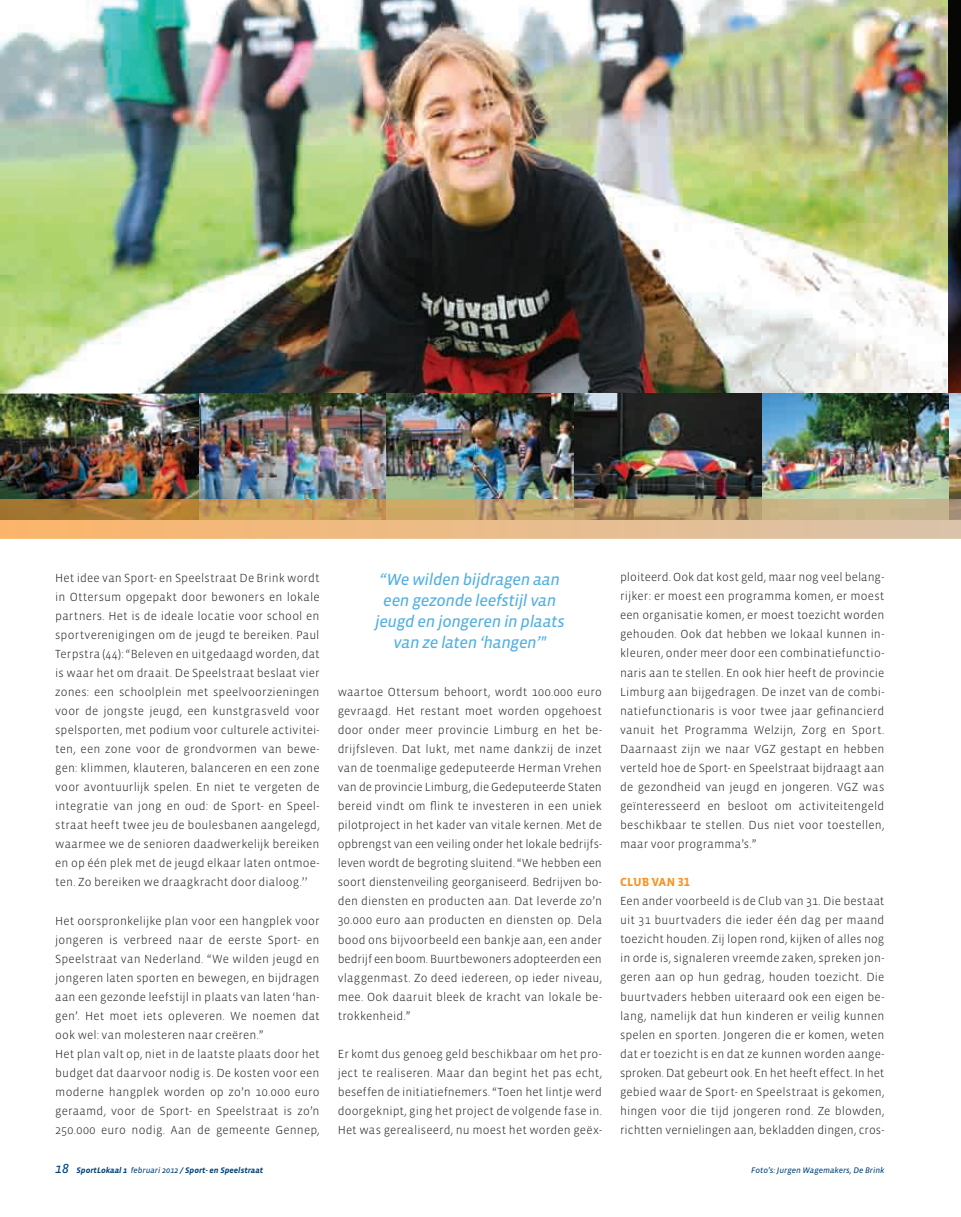
<style>
.page{position:relative;width:961px;height:1217px;background:#fff}
.page>*{position:absolute;margin:0;border:0;box-sizing:border-box;transform-origin:0 0}
.t1{font:italic 16.5px/21px "Vista Sans Reg";letter-spacing:-.025em;color:#51afe2;text-align:center}
.t2{font:300 12px/19px "Vista Sans";letter-spacing:.01em;color:#231f20;text-align:justify}
.t3{font:700 12px "Vista Sans Alt";letter-spacing:.005em;color:#f7931d}
.t4{font:italic 700 8.25px "Vista Sans";color:#004279}
.t5{font:italic 8.25px "Vista Sans Reg";color:#004279}
.s1{font-family:"Vista Sans Reg";font-weight:400;font-size:13.5px}
.s2{font-family:"Vista Sans Reg";font-weight:400}
</style>
<div class="page">
<img style="left:0;top:0;width:961px;height:393px">
<img style="left:0;top:393px;width:200px;height:106px">
<img style="left:200px;top:393px;width:761px;height:106px">
<svg style="left:0;top:519px;width:961px;height:19px;background:#e7ba87"></svg>
<img style="left:0;top:499px;width:961px;height:20px">
<p class="t2" style="left:55px;top:568px;width:266px">Het idee van Sport- en Speelstraat De Brink wordt in Ottersum opgepakt door bewoners en lokale partners. Het is de ideale locatie voor school en sportverenigingen om de jeugd te bereiken. Paul Terpstra (44): “Beleven en uitgedaagd worden, dat is waar het om draait. De Speelstraat beslaat vier zones: een schoolplein met speelvoorzieningen voor de jongste jeugd, een kunstgrasveld voor spelsporten, met podium voor culturele activitei&shy;ten, een zone voor de grondvormen van bewe&shy;gen: klimmen, klauteren, balanceren en een zone voor avontuurlijk spelen. En niet te vergeten de integratie van jong en oud: de Sport- en Speel&shy;straat heeft twee jeu de boulesbanen aangelegd, waarmee we de senioren daadwerkelijk bereiken en op één plek met de jeugd elkaar laten ontmoe&shy;ten. Zo bereiken we draagkracht door dialoog.’’</p>
<p class="t2" style="left:55px;top:911px;width:266px;text-align:left">Het oorspronkelijke plan voor een hangplek voor jongeren is verbreed naar de eerste Sport- en Speelstraat van Nederland. “We wilden jeugd en jongeren laten sporten en bewegen, en bijdragen aan een gezonde leefstijl in plaats van laten ‘han&shy;gen’. Het moet iets opleveren. We noemen dat ook wel: van molesteren naar creëren.”<br>Het plan valt op, niet in de laatste plaats door het budget dat daarvoor nodig is. De kosten voor een moderne hangplek worden op zo’n 10.000 euro geraamd, voor de Sport- en Speelstraat is zo’n 250.000 euro nodig. Aan de gemeente Gennep,</p>
<h1 class="t1" style="left:375px;top:569px;width:191px">“We wilden bijdragen aan een gezonde leefstijl van jeugd en jongeren in plaats van ze laten ‘hangen’"</h1>
<p class="t2" style="left:338px;top:682px;width:266px">waartoe Ottersum behoort, wordt 100.000 euro gevraagd. Het restant moet worden opgehoest door onder meer provincie Limburg en het be&shy;drijfsleven. Dat lukt, met name dankzij de inzet van de toenmalige gedeputeerde Herman Vrehen van de provincie Limburg, die Gedeputeerde Staten bereid vindt om flink te investeren in een uniek pilotproject in het kader van vitale kernen. Met de opbrengst van een veiling onder het lokale bedrijfs&shy;leven wordt de begroting sluitend. “We hebben een soort dienstenveiling georganiseerd. Bedrijven bo&shy;den diensten en producten aan. Dat leverde zo’n 30.000 euro aan producten en diensten op. Dela bood ons bijvoorbeeld een bankje aan, een ander bedrijf een boom. Buurtbewoners adopteerden een vlaggenmast. Zo deed iedereen, op ieder niveau, mee. Ook daaruit bleek de kracht van lokale be&shy;trokkenheid.”</p>
<p class="t2" style="left:338px;top:1044px;width:266px">Er komt dus genoeg geld beschikbaar om het pro&shy;ject te realiseren. Maar dan begint het pas echt, beseffen de initiatiefnemers. “Toen het lintje werd doorgeknipt, ging het project de volgende fase in.<br>Het was gerealiseerd, nu moest het worden geëx-</p>
<p class="t2" style="left:620px;top:568px;width:266px">ploiteerd. Ook dat kost geld, maar nog veel belang&shy;rijker: er moest een programma komen, er moest een organisatie komen, er moest toezicht worden gehouden. Ook dat hebben we lokaal kunnen in&shy;kleuren, onder meer door een combinatiefunctio&shy;naris aan te stellen. En ook hier heeft de provincie Limburg aan bijgedragen. De inzet van de combi&shy;natiefunctionaris is voor twee jaar gefinancierd vanuit het Programma Welzijn, Zorg en Sport.<br>Daarnaast zijn we naar VGZ gestapt en hebben verteld hoe de Sport- en Speelstraat bijdraagt aan de gezondheid van jeugd en jongeren. VGZ was geïnteresseerd en besloot om activiteitengeld beschikbaar te stellen. Dus niet voor toestellen, maar voor programma’s.”</p>
<p class="t3" style="left:620px;top:875px;width:71px">CLUB VAN 31</p>
<p class="t2" style="left:620px;top:891px;width:266px">Een ander voorbeeld is de Club van 31. Die bestaat uit 31 buurtvaders die ieder één dag per maand toezicht houden. Zij lopen rond, kijken of alles nog in orde is, signaleren vreemde zaken, spreken jon&shy;geren aan op hun gedrag, houden toezicht. Die buurtvaders hebben uiteraard ook een eigen be&shy;lang, namelijk dat hun kinderen er veilig kunnen spelen en sporten. Jongeren die er komen, weten dat er toezicht is en dat ze kunnen worden aange&shy;sproken. Dat gebeurt ook. En het heeft effect. In het gebied waar de Sport- en Speelstraat is gekomen, hingen voor die tijd jongeren rond. Ze blowden, richtten vernielingen aan, bekladden dingen, cros-</p>
<p class="t4" style="left:55px;top:1165px;width:209px"><span class="s1">18</span> sportLokaal 1 <span class="s2">februari 2012</span> / sport- en speelstraat</p>
<p class="t5" style="left:751px;top:1165px;width:135px">Foto’s: Jurgen Wagemakers, De Brink</p>
</div>
